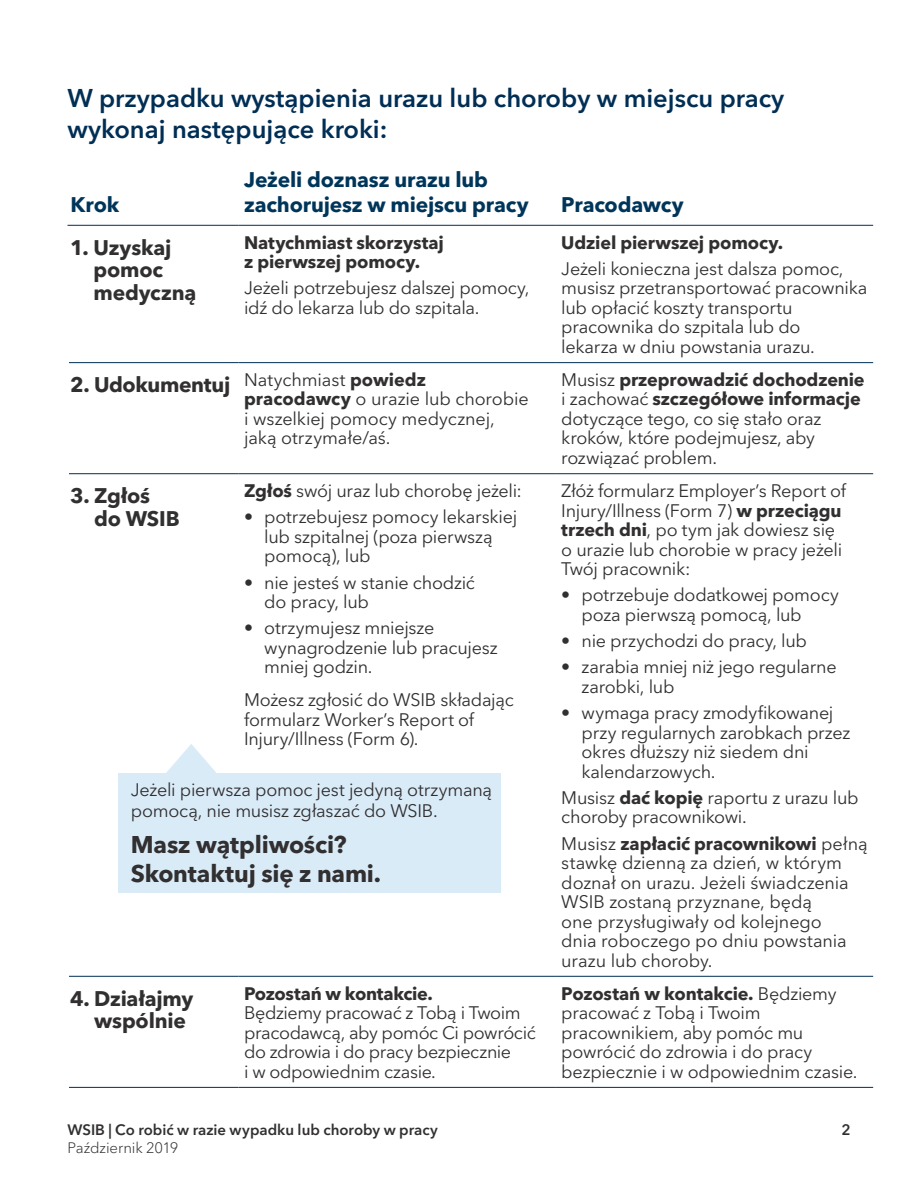
<style>
.page{position:relative;width:918px;height:1188px;background:#fff}
.page>*{position:absolute;margin:0;border:0;box-sizing:border-box;transform-origin:0 0}
.H2{font:600 25.5px/30.6px "Avenir Next LT Pro";color:#002e54}
.BODY{font:700 24px/28.8px "Avenir Next LT Pro";letter-spacing:-.01em;color:#312f30}
.TABLE_1ST_COLUMN{font:700 21px/22.5px "Avenir Next LT Pro";letter-spacing:-.01em;color:#312f30}
.TABLE_HEAD{font:700 21px/25.2px "Avenir Next LT Pro";letter-spacing:-.01em;color:#00355a}
.BODY-2{font:18px/19.5px "Avenir Next LT Pro";letter-spacing:-.015em;color:#312f30}
.BODY-3{font:700 18px/19.5px "Avenir Next LT Pro";letter-spacing:-.01em;color:#312f30}
.t1{font:600 15px "Avenir Next LT Pro";color:#312f30}
.t2{font:300 15px "Avenir Next LT Pro";letter-spacing:-.01em;color:#312f30}
.s1{font-weight:700}
</style>
<div class="page">
<div style="left:118px;top:774px;width:383px;height:119px;background:#daebf8"></div>
<svg style="left:162px;top:744px;width:58px;height:30px"></svg>
<hr style="left:69px;top:1087px;width:170px;height:1px;background:#002e54">
<hr style="left:239px;top:1087px;width:317px;height:1px;background:#002e54">
<hr style="left:556px;top:1087px;width:317px;height:1px;background:#002e54">
<hr style="left:69px;top:362px;width:170px;height:1px;background:#002e54">
<hr style="left:239px;top:362px;width:317px;height:1px;background:#002e54">
<hr style="left:556px;top:362px;width:317px;height:1px;background:#002e54">
<hr style="left:69px;top:473px;width:170px;height:1px;background:#002e54">
<hr style="left:239px;top:473px;width:317px;height:1px;background:#002e54">
<hr style="left:556px;top:473px;width:317px;height:1px;background:#002e54">
<hr style="left:69px;top:976px;width:170px;height:1px;background:#002e54">
<hr style="left:239px;top:976px;width:317px;height:1px;background:#002e54">
<hr style="left:556px;top:976px;width:317px;height:1px;background:#002e54">
<hr style="left:68px;top:225px;width:171px;height:1px;background:#002e54">
<hr style="left:239px;top:225px;width:317px;height:1px;background:#002e54">
<hr style="left:556px;top:225px;width:317px;height:1px;background:#002e54">
<h3 class="H2" style="left:68px;top:83px;width:718px">W przypadku wystąpienia urazu lub choroby w miejscu pracy wykonaj następujące kroki:</h3>
<p class="TABLE_HEAD" style="left:70px;top:192px;width:50px">Krok</p>
<p class="TABLE_HEAD" style="left:244px;top:167px;width:286px">Jeżeli doznasz urazu lub zachorujesz w miejscu pracy</p>
<p class="TABLE_1ST_COLUMN" style="left:94px;top:236px;width:104px;text-indent:-23px">1. Uzyskaj pomoc medyczną</p>
<p class="BODY-3" style="left:244px;top:232px;width:201px">Natychmiast skorzystaj z pierwszej pomocy.</p>
<p class="BODY-2" style="left:244px;top:278px;width:287px">Jeżeli potrzebujesz dalszej pomocy, idź do lekarza lub do szpitala.</p>
<p class="TABLE_HEAD" style="left:561px;top:192px;width:124px">Pracodawcy</p>
<p class="BODY-3" style="left:561px;top:232px;width:223px">Udziel pierwszej pomocy.</p>
<p class="BODY-2" style="left:561px;top:259px;width:307px">Jeżeli konieczna jest dalsza pomoc, musisz przetransportować pracownika lub opłacić koszty transportu pracownika do szpitala lub do<br>lekarza w dniu powstania urazu.</p>
<p class="TABLE_1ST_COLUMN" style="left:70px;top:373px;width:162px">2. Udokumentuj</p>
<p class="BODY-2" style="left:244px;top:370px;width:286px">Natychmiast <span class="s1">powiedz pracodawcy</span> o urazie lub chorobie i wszelkiej pomocy medycznej, jaką otrzymałe/aś.</p>
<p class="BODY-2" style="left:561px;top:370px;width:305px">Musisz <span class="s1">przeprowadzić dochodzenie </span>i zachować <span class="s1">szczegółowe informacje </span>dotyczące tego, co się stało oraz kroków, które podejmujesz, aby rozwiązać problem.</p>
<p class="TABLE_1ST_COLUMN" style="left:94px;top:484px;width:87px;text-indent:-24px">3. Zgłoś do WSIB</p>
<p class="BODY-2" style="left:244px;top:481px;width:279px"><span class="s1">Zgłoś</span> swój uraz lub chorobę jeżeli:</p>
<p class="BODY-2" style="left:561px;top:481px;width:286px">Złóż formularz Employer’s Report of<br>Injury/Illness (Form 7) <span class="s1">w przeciągu trzech dni</span>, po tym jak dowiesz się o urazie lub chorobie w pracy jeżeli<br>Twój pracownik:</p>
<p class="BODY-2" style="left:582px;top:585px;width:259px;text-indent:-20px">• potrzebuje dodatkowej pomocy poza pierwszą pomocą, lub</p>
<p class="BODY-2" style="left:561px;top:631px;width:247px">• nie przychodzi do pracy, lub</p>
<p class="BODY-2" style="left:582px;top:657px;width:257px;text-indent:-20px">• zarabia mniej niż jego regularne zarobki, lub</p>
<p class="BODY-2" style="left:582px;top:703px;width:270px;text-indent:-20px">• wymaga pracy zmodyfikowanej przy regularnych zarobkach przez okres dłuższy niż siedem dni kalendarzowych.</p>
<p class="BODY-2" style="left:561px;top:788px;width:299px">Musisz <span class="s1">dać kopię</span> raportu z urazu lub choroby pracownikowi.</p>
<p class="BODY-2" style="left:561px;top:834px;width:308px">Musisz <span class="s1">zapłacić pracownikowi</span> pełną stawkę dzienną za dzień, w którym doznał on urazu. Jeżeli świadczenia<br>WSIB zostaną przyznane, będą<br>one przysługiwały od kolejnego<br>dnia roboczego po dniu powstania urazu lub choroby.</p>
<p class="BODY-2" style="left:264px;top:507px;width:254px;text-indent:-20px">• potrzebujesz pomocy lekarskiej lub szpitalnej (poza pierwszą pomocą), lub</p>
<p class="BODY-2" style="left:264px;top:573px;width:212px;text-indent:-20px">• nie jesteś w stanie chodzić do pracy, lub</p>
<p class="BODY-2" style="left:264px;top:618px;width:235px;text-indent:-20px">• otrzymujesz mniejsze wynagrodzenie lub pracujesz mniej godzin.</p>
<p class="BODY-2" style="left:244px;top:690px;width:271px">Możesz zgłosić do WSIB składając formularz Worker’s Report of<br>Injury/Illness (Form 6).</p>
<p class="BODY-2" style="left:131px;top:779px;width:363px;line-height:21.6px">Jeżeli pierwsza pomoc jest jedyną otrzymaną pomocą, nie musisz zgłaszać do WSIB.</p>
<p class="BODY" style="left:131px;top:830px;width:252px">Masz wątpliwości?<br>Skontaktuj się z nami.</p>
<p class="TABLE_1ST_COLUMN" style="left:94px;top:987px;width:101px;text-indent:-24px">4. Działajmy wspólnie</p>
<p class="BODY-2" style="left:244px;top:984px;width:293px"><span class="s1">Pozostań w kontakcie.<br></span>Będziemy pracować z Tobą i Twoim pracodawcą, aby pomóc Ci powrócić do zdrowia i do pracy bezpiecznie<br>i w odpowiednim czasie.</p>
<p class="BODY-2" style="left:561px;top:984px;width:298px"><span class="s1">Pozostań w kontakcie.</span> Będziemy pracować z Tobą i Twoim pracownikiem, aby pomóc mu powrócić do zdrowia i do pracy bezpiecznie i w odpowiednim czasie.</p>
<p class="t1" style="left:68px;top:1120px;width:372px">WSIB | Co robić w razie wypadku lub choroby w pracy</p>
<p class="t1" style="left:842px;top:1120px;width:11px">2</p>
<p class="t2" style="left:68px;top:1138px;width:113px">Październik 2019</p>
</div>
